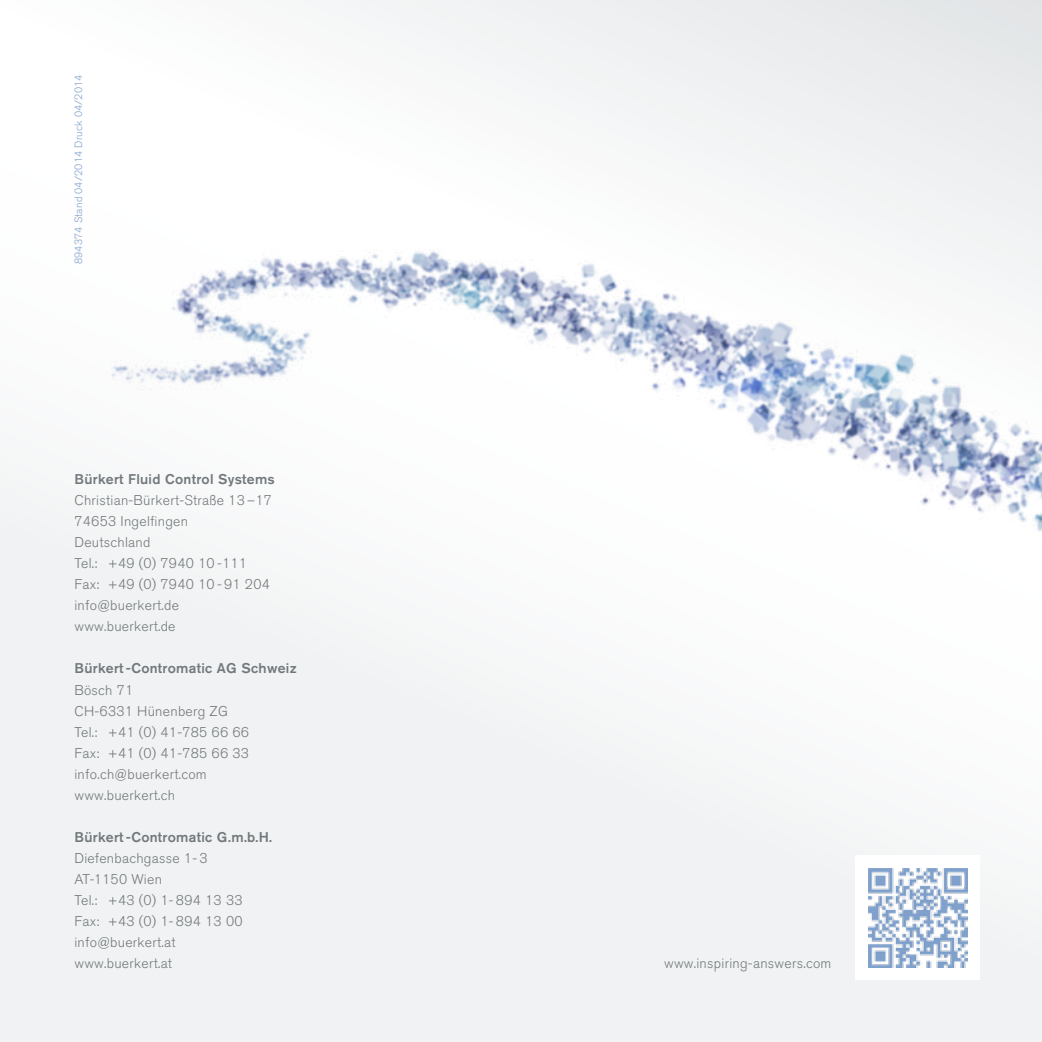
<style>
.page{position:relative;width:1042px;height:1042px;background:#fff}
.page>*{position:absolute;margin:0;border:0;box-sizing:border-box;transform-origin:0 0}
.t1{font:300 14px/21px "Akzidenz Grotesk BQ";letter-spacing:.02em;color:#72797c}
.t2{font:500 14px "Akzidenz Grotesk BQ";letter-spacing:.02em;color:#72797c}
.t3{font:300 10.5px "Akzidenz Grotesk BQ";letter-spacing:.02em;color:#81a1cc}
</style>
<div class="page">
<div style="left:0;top:0;width:1042px;height:1042px;background:linear-gradient(to right,#f3f3f4,#f1f3f3)"></div>
<img style="left:112px;top:0;width:930px;height:813px">
<div style="left:856px;top:856px;width:124px;height:124px;background:#fff"></div>
<img style="left:868px;top:868px;width:99px;height:99px">
<p class="t3" style="left:73px;top:264px;width:191px;rotate:-90deg">894374 Stand 04/2014 Druck 04/2014</p>
<p class="t2" style="left:74px;top:471px;width:202px">Bürkert Fluid Control Systems</p>
<p class="t1" style="left:74px;top:490px;width:199px">Christian-Bürkert-Straße 13 –17<br>74653 Ingelfingen<br>Deutschland<br>Tel.: +49 (0) 7940 10 -111<br>Fax: +49 (0) 7940 10 - 91 204 info@buerkert.de www.buerkert.de</p>
<p class="t2" style="left:74px;top:660px;width:224px">Bürkert-Contromatic AG Schweiz</p>
<p class="t1" style="left:74px;top:679px;width:176px">Bösch 71<br>CH-6331 Hünenberg ZG<br>Tel.: +41 (0) 41-785 66 66<br>Fax: +41 (0) 41-785 66 33 info.ch@buerkert.com www.buerkert.ch</p>
<p class="t2" style="left:74px;top:828px;width:199px">Bürkert-Contromatic G.m.b.H.</p>
<p class="t1" style="left:74px;top:847px;width:170px">Diefenbachgasse 1- 3<br>AT-1150 Wien<br>Tel.: +43 (0) 1- 894 13 33<br>Fax: +43 (0) 1- 894 13 00 info@buerkert.at www.buerkert.at</p>
<p class="t1" style="left:664px;top:952px;width:169px">www.inspiring-answers.com</p>
</div>
